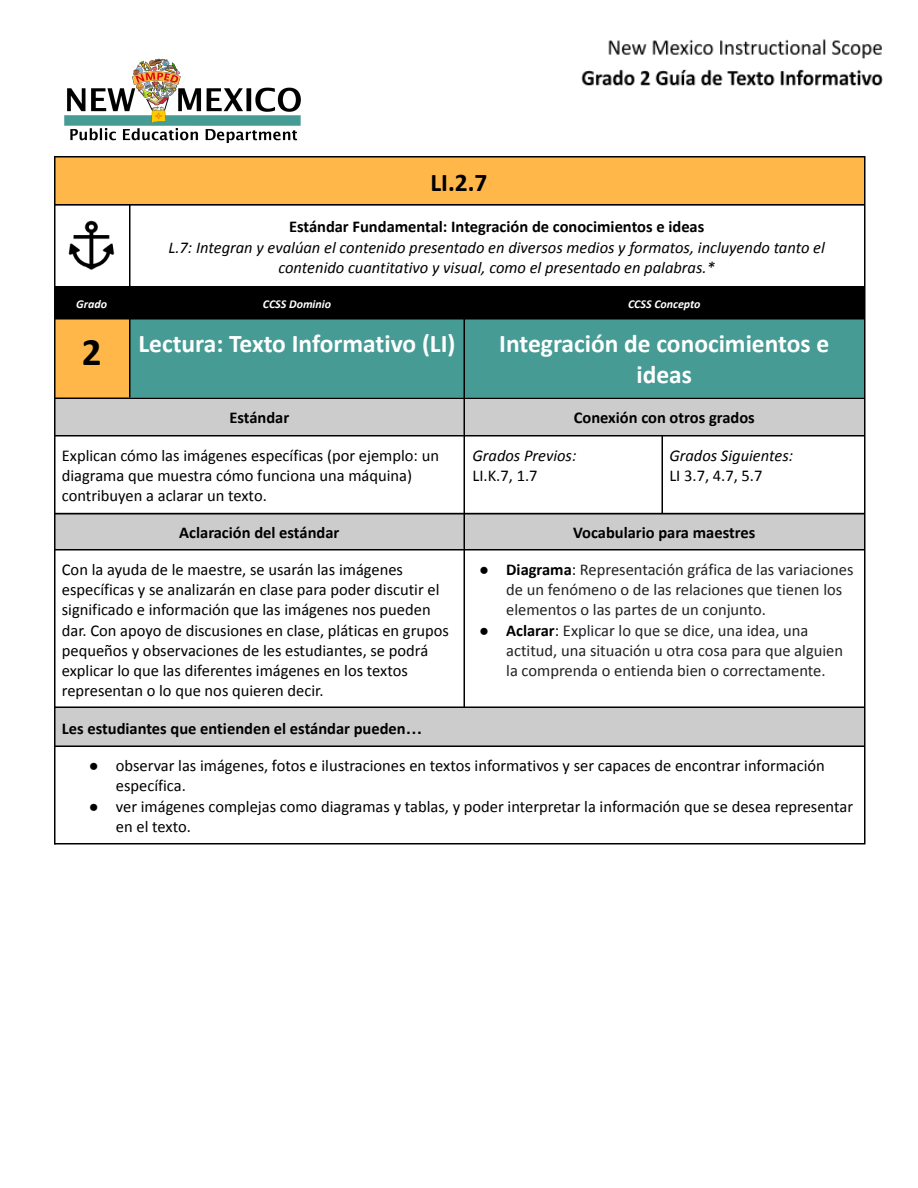
<style>
.page{position:relative;width:918px;height:1188px;background:#fff}
.page>*{position:absolute;margin:0;border:0;box-sizing:border-box;transform-origin:0 0}
.t1{font:700 25.5px/31.2px "Calibri";color:#fff;text-align:center}
.t2{font:700 25.5px "Calibri";color:#000}
.t3{font:16.5px/20.1px "Calibri";color:#000}
.t4{font:16.5px/20.1px "Calibri";color:#202124}
.t5{font:italic 16.5px/20.1px "Calibri";color:#000;text-align:center}
.t6{font:700 16.5px "Calibri";color:#000}
.t7{font:italic 700 12px "Calibri";color:#fff}
.s1{font-size:39px;color:#000}
.s2{font-family:"Arial";color:#000}
.s3{font-weight:700;color:#000}
.s4{color:#000}
.s5{font-family:"Arial"}
</style>
<div class="page">
<div style="left:54px;top:157px;width:810px;height:49px;background:#ffb749"></div>
<div style="left:54px;top:286px;width:75px;height:32px;background:#000"></div>
<div style="left:129px;top:286px;width:336px;height:32px;background:#000"></div>
<div style="left:465px;top:286px;width:399px;height:32px;background:#000"></div>
<div style="left:54px;top:318px;width:75px;height:80px;background:#ffb749"></div>
<div style="left:129px;top:318px;width:336px;height:80px;background:#469c95"></div>
<div style="left:465px;top:318px;width:399px;height:80px;background:#469c95"></div>
<div style="left:54px;top:398px;width:411px;height:38px;background:#ccc"></div>
<div style="left:465px;top:398px;width:399px;height:38px;background:#ccc"></div>
<div style="left:54px;top:513px;width:411px;height:37px;background:#ccc"></div>
<div style="left:465px;top:513px;width:399px;height:37px;background:#ccc"></div>
<div style="left:54px;top:708px;width:810px;height:39px;background:#ccc"></div>
<hr style="left:54px;top:156px;width:2px;height:688px;background:#000">
<hr style="left:129px;top:204px;width:2px;height:194px;background:#000">
<hr style="left:463px;top:286px;width:2px;height:422px;background:#000">
<hr style="left:662px;top:435px;width:1px;height:78px;background:#000">
<hr style="left:864px;top:156px;width:2px;height:688px;background:#000">
<hr style="left:54px;top:156px;width:810px;height:2px;background:#000">
<hr style="left:54px;top:204px;width:810px;height:1px;background:#000">
<hr style="left:54px;top:318px;width:810px;height:2px;background:#000">
<hr style="left:54px;top:397px;width:810px;height:2px;background:#000">
<hr style="left:54px;top:435px;width:810px;height:2px;background:#000">
<hr style="left:54px;top:513px;width:810px;height:2px;background:#000">
<hr style="left:54px;top:549px;width:810px;height:2px;background:#000">
<hr style="left:54px;top:706px;width:810px;height:2px;background:#000">
<hr style="left:54px;top:746px;width:810px;height:1px;background:#000">
<hr style="left:54px;top:843px;width:810px;height:1px;background:#000">
<img style="left:64px;top:58px;width:237px;height:85px">
<img style="left:68px;top:220px;width:47px;height:50px">
<img style="left:581px;top:39px;width:302px;height:47px">
<h1 class="t2" style="left:430px;top:172px;width:59px">LI.2.7</h1>
<p class="t6" style="left:289px;top:220px;width:417px">Estándar Fundamental: Integración de conocimientos e ideas</p>
<p class="t5" style="left:168px;top:238px;width:658px">L.7: Integran y evalúan el contenido presentado en diversos medios y formatos, incluyendo tanto el contenido cuantitativo y visual, como el presentado en palabras.*</p>
<p class="t7" style="left:76px;top:299px;width:32px">Grado</p>
<p class="t7" style="left:263px;top:299px;width:70px">CCSS Dominio</p>
<p class="t7" style="left:628px;top:299px;width:74px">CCSS Concepto</p>
<h1 class="t1" style="left:82px;top:330px;width:375px"><span class="s1">2</span> Lectura: Texto Informativo (LI)</h1>
<h1 class="t1" style="left:499px;top:330px;width:331px">Integración de conocimientos e ideas</h1>
<p class="t6" style="left:229px;top:411px;width:61px">Estándar</p>
<p class="t6" style="left:574px;top:410px;width:182px">Conexión con otros grados</p>
<p class="t3" style="left:62px;top:447px;width:379px">Explican cómo las imágenes específicas (por ejemplo: un diagrama que muestra cómo funciona una máquina) contribuyen a aclarar un texto.</p>
<p class="t5" style="left:472px;top:447px;width:105px">Grados Previos:</p>
<p class="t5" style="left:669px;top:447px;width:125px">Grados Siguientes:</p>
<p class="t3" style="left:669px;top:467px;width:95px">LI 3.7, 4.7, 5.7</p>
<p class="t3" style="left:472px;top:467px;width:67px">LI.K.7, 1.7</p>
<p class="t6" style="left:179px;top:526px;width:162px">Aclaración del estándar</p>
<p class="t6" style="left:573px;top:526px;width:184px">Vocabulario para maestres</p>
<p class="t3" style="left:62px;top:561px;width:389px">Con la ayuda de le maestre, se usarán las imágenes específicas y se analizarán en clase para poder discutir el significado e información que las imágenes nos pueden dar. Con apoyo de discusiones en clase, pláticas en grupos pequeños y observaciones de les estudiantes, se podrá explicar lo que las diferentes imágenes en los textos representan o lo que nos quieren decir.</p>
<p class="t4" style="left:506px;top:561px;width:349px;text-indent:-27px"><span class="s2">●</span> <span class="s3">Diagrama</span><span class="s4">:</span> Representación gráfica de las variaciones de un fenómeno o de las relaciones que tienen los elementos o las partes de un conjunto.</p>
<p class="t4" style="left:506px;top:621px;width:338px;text-indent:-27px"><span class="s2">●</span> <span class="s3">Aclarar</span><span class="s4">:</span> Explicar lo que se dice, una idea, una actitud, una situación u otra cosa para que alguien la comprenda o entienda bien o correctamente.</p>
<p class="t6" style="left:62px;top:721px;width:362px">Les estudiantes que entienden el estándar pueden<span class="s5">…</span></p>
<p class="t3" style="left:116px;top:757px;width:711px;text-indent:-27px"><span class="s5">●</span> observar las imágenes, fotos e ilustraciones en textos informativos y ser capaces de encontrar información específica.</p>
<p class="t3" style="left:116px;top:797px;width:739px;text-indent:-27px"><span class="s5">●</span> ver imágenes complejas como diagramas y tablas, y poder interpretar la información que se desea representar en el texto.</p>
</div>
